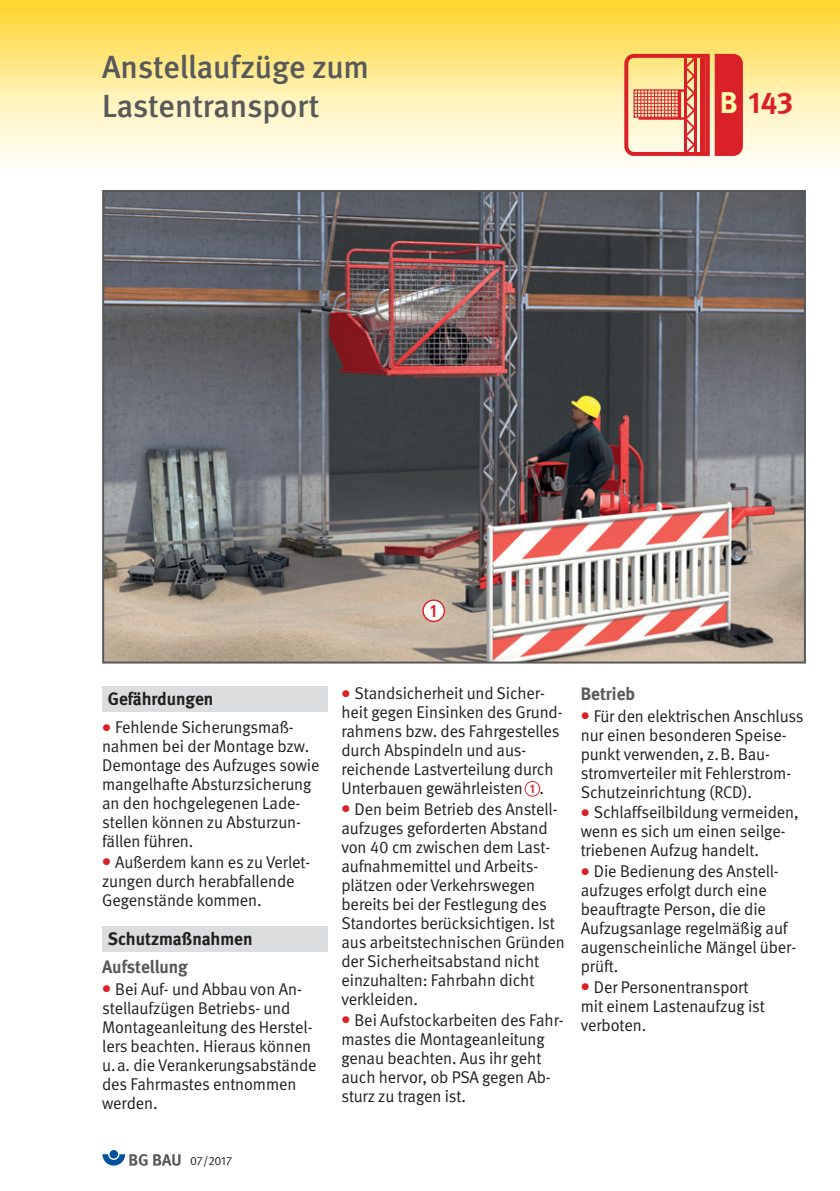
<style>
.page{position:relative;width:840px;height:1191px;background:#fff}
.page>*{position:absolute;margin:0;border:0;box-sizing:border-box;transform-origin:0 0}
.t1{font:500 32px/39px "DGUV Meta";color:#58595b}
.t2{font:700 30px "DGUV Meta";color:#da2128}
.t3{font:700 18px "DGUV Meta";color:#231f20}
.t4{font:700 18px "DGUV Meta";color:#58595b}
.t5{font:700 18px "DGUV Meta";color:#da2128;scale:.9 1}
.t6{font:17px/19px "DGUV Meta";letter-spacing:-.005em;color:#231f20}
.t7{font:700 12.4px "DGUV Meta";color:#da2128;scale:.9 1}
.t8{font:12px "DGUV Meta";letter-spacing:-.005em;color:#231f20}
.s1{color:#fff9ae}
.s2{color:#da2128}
</style>
<div class="page">
<svg style="left:0;top:96px;width:839px;height:70px;background:#fef5d5"></svg>
<img style="left:0;top:0;width:839px;height:96px">
<svg style="left:624px;top:54px;width:71px;height:102px;background:#f2ae8a"></svg>
<div style="left:714px;top:54px;width:28px;height:102px;background:#da2128"></div>
<div style="left:102px;top:686px;width:225px;height:25px;background:#dcddde"></div>
<div style="left:102px;top:926px;width:225px;height:26px;background:#dcddde"></div>
<svg style="left:524px;top:781px;width:16px;height:15px"></svg>
<div style="left:525px;top:782px;width:14px;height:13px;background:#fff;border-radius:50%"></div>
<img style="left:105px;top:193px;width:697px;height:467px">
<div style="left:102px;top:190px;width:703px;height:473px;border:2px solid #58595b"></div>
<svg style="left:422px;top:599px;width:23px;height:23px"></svg>
<div style="left:423px;top:601px;width:20px;height:19px;background:#fff;border-radius:50%"></div>
<div style="left:109px;top:1150px;width:9px;height:8px;background:#00519c;border-radius:50%"></div>
<svg style="left:102px;top:1154px;width:45px;height:11px"></svg>
<svg style="left:153px;top:1154px;width:27px;height:11px"></svg>
<h1 class="t1" style="left:102px;top:47px;width:268px">Anstellaufzüge zum<br>Lastentransport</h1>
<h2 class="t2" style="left:719px;top:91px;width:75px"><span class="s1">B</span> 143</h2>
<p class="t5" style="left:430px;top:603px;width:9px">1</p>
<p class="t3" style="left:108px;top:692px;width:107px">Gefährdungen</p>
<p class="t6" style="left:102px;top:719px;width:219px"><span class="s2">●</span> Fehlende Sicherungsmaß - nahmen bei der Montage bzw.<br>Demontage des Aufzuges sowie mangelhafte Absturzsicherung an den hochgelegenen Lade - stellen können zu Absturzun - fällen führen.</p>
<p class="t6" style="left:102px;top:853px;width:210px"><span class="s2">●</span> Außerdem kann es zu Verlet&shy;zungen durch herab fallende<br>Gegenstände kommen.</p>
<p class="t3" style="left:108px;top:932px;width:146px">Schutzmaßnahmen</p>
<p class="t4" style="left:102px;top:960px;width:87px">Aufstellung</p>
<p class="t6" style="left:102px;top:980px;width:216px"><span class="s2">●</span> Bei Auf- und Abbau von An - stell aufzügen Betriebs- und<br>Montageanleitung des Herstel&shy;lers beachten. Hieraus können u.a. die Verankerungsabstände des Fahrmastes entnommen werden.</p>
<p class="t8" style="left:190px;top:1156px;width:43px">07/2017</p>
<p class="t6" style="left:341px;top:685px;width:222px"><span class="s2">●</span> Standsicherheit und Sicher&shy;heit gegen Einsinken des Grund&shy;rahmens bzw. des Fahrgestelles durch Abspindeln und aus - reichende Lastverteilung durch<br>Unterbauen gewährleisten .</p>
<p class="t6" style="left:341px;top:800px;width:225px"><span class="s2">●</span> Den beim Betrieb des Anstell - aufzuges geforderten Abstand von 40 cm zwischen dem Last&shy;aufnahmemittel und Arbeits - plätzen oder Verkehrswegen bereits bei der Festlegung des<br>Standortes berücksichtigen. Ist aus arbeitstechnischen Gründen der Sicherheitsabstand nicht einzuhalten: Fahrbahn dicht verkleiden.</p>
<p class="t6" style="left:341px;top:1011px;width:223px"><span class="s2">●</span> Bei Aufstockarbeiten des Fahr&shy;mastes die Montageanleitung genau beachten. Aus ihr geht auch hervor, ob PSA gegen Ab&shy;sturz zu tragen ist.</p>
<p class="t7" style="left:529px;top:783px;width:7px">1</p>
<p class="t4" style="left:580px;top:687px;width:56px">Betrieb</p>
<p class="t6" style="left:580px;top:707px;width:224px"><span class="s2">●</span> Für den elektrischen Anschluss nur einen besonderen Speise&shy;punkt verwenden, z.B. Bau - stromverteiler mit Fehlerstrom-<br>Schutzeinrichtung (RCD).</p>
<p class="t6" style="left:580px;top:804px;width:219px"><span class="s2">●</span> Schlaffseilbildung vermeiden, wenn es sich um einen seilge&shy;triebenen Aufzug handelt.</p>
<p class="t6" style="left:580px;top:863px;width:217px"><span class="s2">●</span> Die Bedienung des Anstell - aufzuges erfolgt durch eine beauftragte Person, die die<br>Aufzugsanlage regelmäßig auf augenscheinliche Mängel über&shy;prüft.</p>
<p class="t6" style="left:580px;top:978px;width:185px"><span class="s2">●</span> Der Personentransport mit einem Lastenaufzug ist verboten.</p>
</div>
